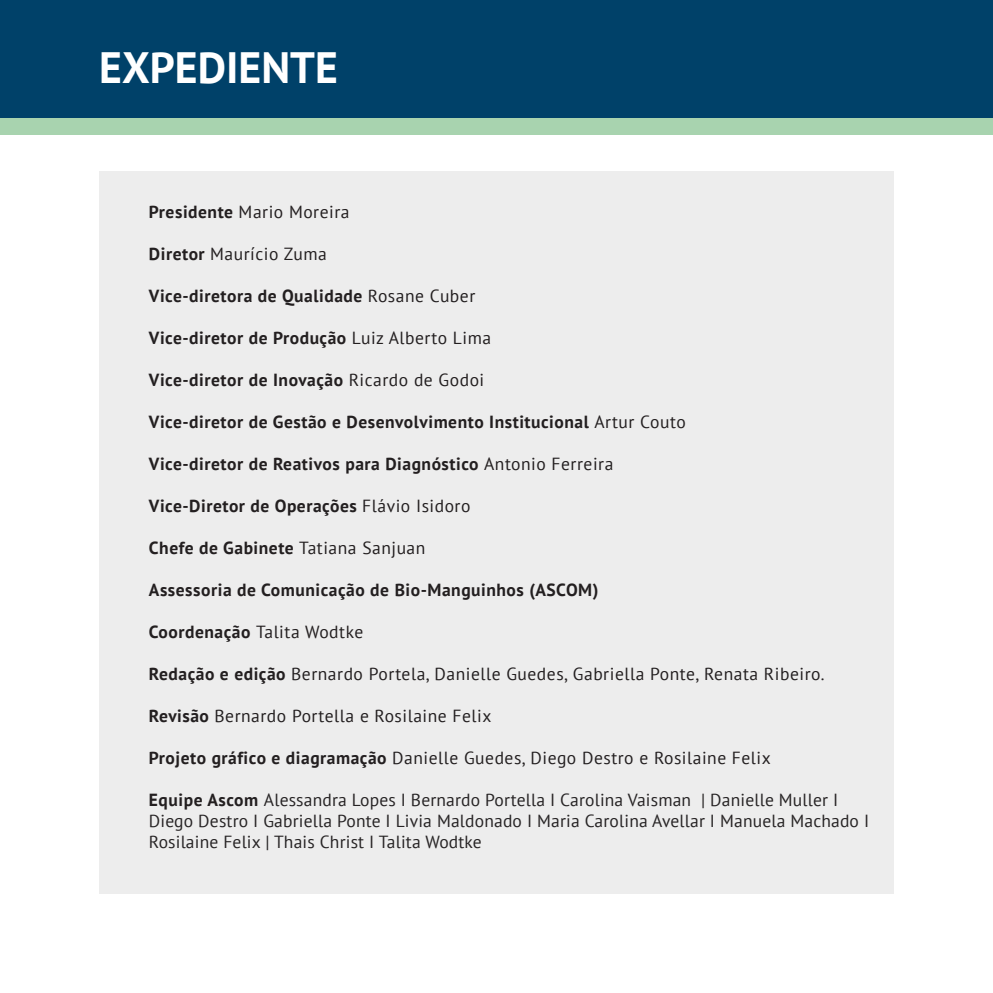
<style>
.page{position:relative;width:993px;height:993px;background:#fff}
.page>*{position:absolute;margin:0;border:0;box-sizing:border-box;transform-origin:0 0}
.t1{font:700 43.75px "PT Sans";color:#fff}
.t2{font:700 17.5px "PT Sans";letter-spacing:.03em;color:#231f20}
.t3{font:17.5px "PT Sans";letter-spacing:.03em;color:#231f20}
.t4{font:17.5px/21px "PT Sans";letter-spacing:.01em;color:#272425}
.s1{font-weight:700}
.s2{font-weight:400}
.s3{font-weight:700;color:#231f20}
</style>
<div class="page">
<svg style="left:992px;top:117px;width:1px;height:18px"></svg>
<hr style="left:992px;top:0;width:1px;height:117px;background:#004169">
<div style="left:0;top:111px;width:992px;height:24px;background:#a8d3af"></div>
<div style="left:0;top:0;width:992px;height:117px;background:#004169"></div>
<div style="left:99px;top:171px;width:794px;height:722px;background:#ededed"></div>
<h1 class="t1" style="left:99px;top:38px;width:240px">EXPEDIENTE</h1>
<p class="t3" style="left:149px;top:200px;width:202px"><span class="s1">Presidente</span> Mario Moreira</p>
<p class="t3" style="left:149px;top:242px;width:179px"><span class="s1">Diretor</span> Maurício Zuma</p>
<p class="t2" style="left:149px;top:284px;width:328px">Vice-diretora de Qualidade <span class="s2">Rosane Cuber</span></p>
<p class="t2" style="left:149px;top:326px;width:343px">Vice-diretor de Produção <span class="s2">Luiz Alberto Lima</span></p>
<p class="t2" style="left:149px;top:368px;width:337px">Vice-diretor de Inovação <span class="s2">Ricardo de Godoi</span></p>
<p class="t2" style="left:149px;top:410px;width:538px">Vice-diretor de Gestão e Desenvolvimento Institucional <span class="s2">Artur Couto</span></p>
<p class="t2" style="left:149px;top:452px;width:466px">Vice-diretor de Reativos para Diagnóstico <span class="s2">Antonio Ferreira</span></p>
<p class="t2" style="left:149px;top:494px;width:323px">Vice-Diretor de Operações <span class="s2">Flávio Isidoro</span></p>
<p class="t2" style="left:149px;top:536px;width:278px">Chefe de Gabinete <span class="s2">Tatiana Sanjuan</span></p>
<p class="t2" style="left:149px;top:578px;width:451px">Assessoria de Comunicação de Bio-Manguinhos (ASCOM)</p>
<p class="t3" style="left:149px;top:620px;width:216px"><span class="s1">Coordenação</span> Talita Wodtke</p>
<p class="t3" style="left:149px;top:662px;width:677px"><span class="s1">Redação e edição</span> Bernardo Portela, Danielle Guedes, Gabriella Ponte, Renata Ribeiro.</p>
<p class="t3" style="left:149px;top:704px;width:344px"><span class="s1">Revisão</span> Bernardo Portella e Rosilaine Felix</p>
<p class="t3" style="left:149px;top:746px;width:623px"><span class="s1">Projeto gráfico e diagramação</span> Danielle Guedes, Diego Destro e Rosilaine Felix</p>
<p class="t4" style="left:149px;top:788px;width:721px"><span class="s3">Equipe Ascom</span> Alessandra Lopes I Bernardo Portella I Carolina Vaisman | Danielle Muller I<br>Diego Destro I Gabriella Ponte I Livia Maldonado I Maria Carolina Avellar I Manuela Machado I<br>Rosilaine Felix | Thais Christ I Talita Wodtke</p>
</div>
